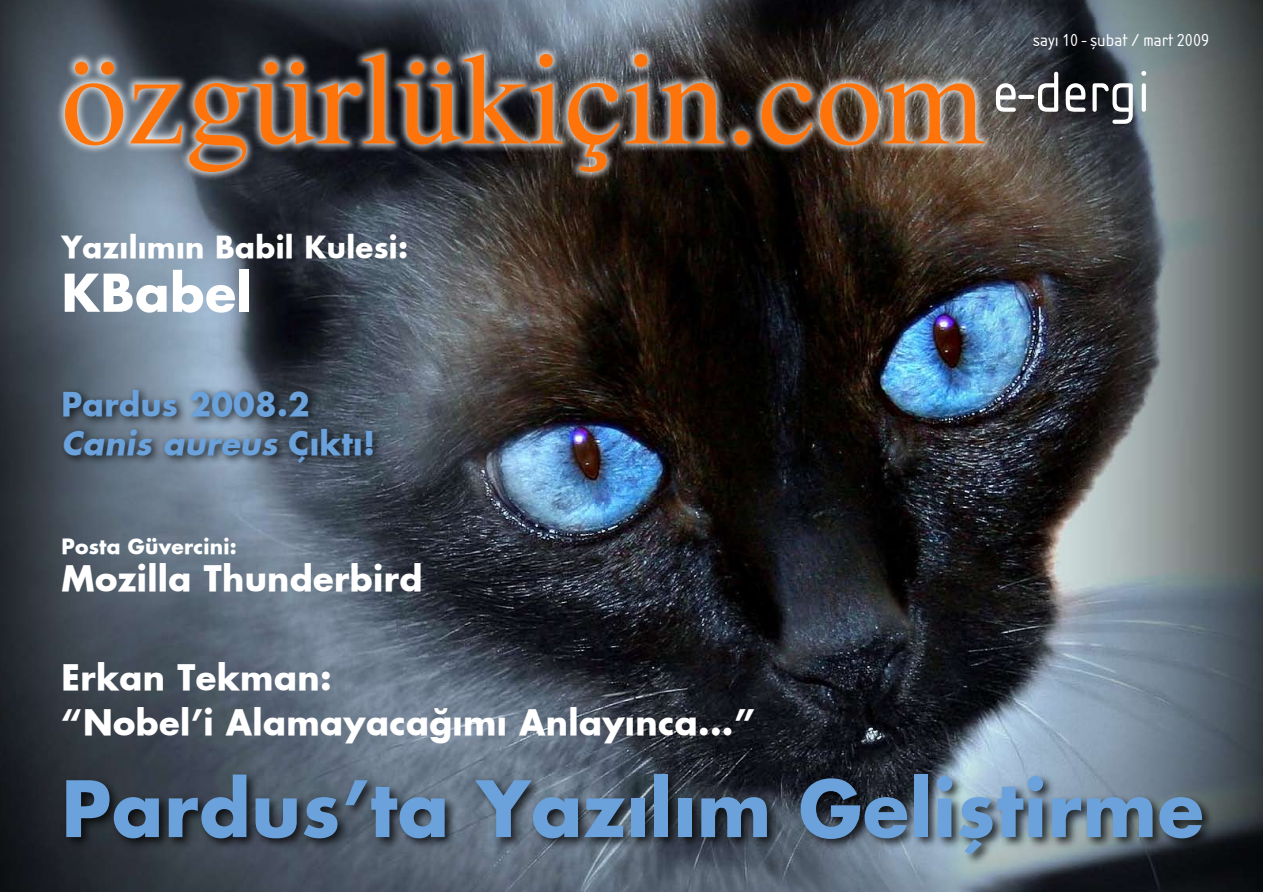
<style>
.page{position:relative;width:1263px;height:893px;background:#fff}
.page>*{position:absolute;margin:0;border:0;box-sizing:border-box;transform-origin:0 0}
.t1{font:131.4px "Times";color:#fe730a}
.t2{font:700 75.3px "Futura";letter-spacing:.01em;color:#6ba2db}
.t3{font:700 50.7px "Futura";letter-spacing:.01em;color:#fff}
.t4{font:700 33.75px/45px "Futura";letter-spacing:.01em;color:#fff}
.t5{font:700 31.5px/39px "Futura";letter-spacing:.01em;color:#6ba2db}
.t6{font:700 29.25px "Futura";letter-spacing:.01em;color:#fff}
.t7{font:700 20.25px "Futura";letter-spacing:.01em;color:#fff}
.t8{font:18px "Isonorm";color:#fff}
.s1{font-style:italic}
</style>
<div class="page">
<img style="left:0;top:0;width:1263px;height:891px">
<div style="left:54px;top:43px;width:938px;height:137px;background:#fff;opacity:.8"></div>
<div style="left:58px;top:384px;width:325px;height:88px;background:#000;opacity:.75"></div>
<div style="left:62px;top:771px;width:1152px;height:96px;background:#000;opacity:.75"></div>
<p class="t8" style="left:1033px;top:28px;width:178px">sayı 10 - şubat / mart 2009</p>
<h1 class="t1" style="left:62px;top:-24px;width:1090px">özgürlükiçin.com<sup>e-dergi</sup></h1>
<p class="t6" style="left:61px;top:226px;width:348px">Yazılımın Babil Kulesi:</p>
<h3 class="t3" style="left:61px;top:257px;width:192px">KBabel</h3>
<p class="t5" style="left:61px;top:383px;width:315px">Pardus 2008.2<br><span class="s1">Canis aureus</span> Çıktı!</p>
<p class="t7" style="left:61px;top:533px;width:177px">Posta Güvercini:</p>
<p class="t4" style="left:61px;top:554px;width:362px">Mozilla Thunderbird</p>
<p class="t4" style="left:61px;top:653px;width:695px">Erkan Tekman:<br>“Nobel’i Alamayacağımı Anlayınca...”</p>
<h2 class="t2" style="left:61px;top:756px;width:1144px">Pardus’ta Yazılım Geliştirme</h2>
</div>
